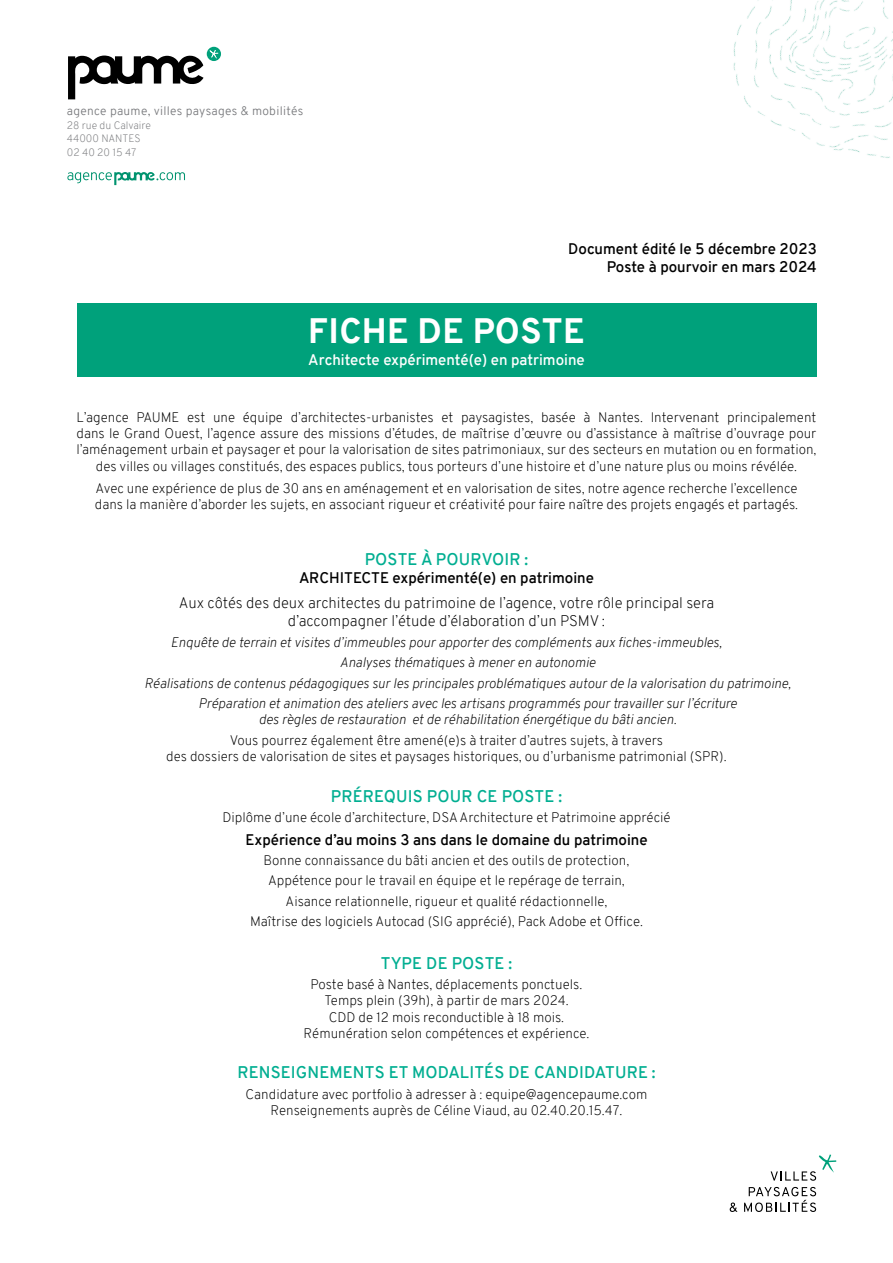
<style>
.page{position:relative;width:893px;height:1263px;background:#fff}
.page>*{position:absolute;margin:0;border:0;box-sizing:border-box;transform-origin:0 0}
.t1{font:800 34.5px "Overpass";letter-spacing:.01em;color:#fff}
.t2{font:600 16.5px "Overpass";letter-spacing:.01em;color:#00ae91}
.t3{font:600 15px/18px "Overpass";color:#000;text-align:right}
.t4{font:200 15px/18px "Overpass";color:#000;text-align:center}
.t5{font:600 15px "Overpass";color:#fff}
.t6{font:200 13.5px/16.2px "Overpass";color:#000;text-align:center}
.t7{font:italic 200 13.5px "Overpass";color:#000}
.t8{font:300 12px "Overpass";letter-spacing:.025em;color:#797a7d}
.t9{font:200 10.5px/13.5px "Overpass";color:#797a7d}
</style>
<div class="page">
<svg style="left:771px;top:1154px;width:65px;height:27px"></svg>
<svg style="left:730px;top:1202px;width:7px;height:10px"></svg>
<svg style="left:744px;top:1187px;width:72px;height:25px"></svg>
<div style="left:77px;top:303px;width:739px;height:73px;background:#00a17b"></div>
<img style="left:733px;top:0;width:160px;height:158px">
<svg style="left:67px;top:172px;width:118px;height:13px"></svg>
<div style="left:207px;top:47px;width:14px;height:14px;background:#00a17b;border-radius:50%"></div>
<svg style="left:210px;top:50px;width:8px;height:9px"></svg>
<svg style="left:68px;top:56px;width:136px;height:43px"></svg>
<p class="t8" style="left:67px;top:103px;width:238px">agence paume, villes paysages &amp; mobilités</p>
<p class="t9" style="left:67px;top:118px;width:86px">28 rue du Calvaire<br>44000 NANTES<br>02 40 20 15 47</p>
<p class="t3" style="left:568px;top:239px;width:250px">Document édité le 5 décembre 2023<br>Poste à pourvoir en mars 2024</p>
<h1 class="t1" style="left:308px;top:306px;width:278px">FICHE DE POSTE</h1>
<p class="t5" style="left:308px;top:349px;width:278px">Architecte expérimenté(e) en patrimoine</p>
<p class="t6" style="left:77px;top:409px;width:741px">L’agence PAUME est une équipe d’architectes-urbanistes et paysagistes, basée à Nantes. Intervenant principalement dans le Grand Ouest, l’agence assure des missions d’études, de maîtrise d’œuvre ou d’assistance à maîtrise d’ouvrage pour l’aménagement urbain et paysager et pour la valorisation de sites patrimoniaux, sur des secteurs en mutation ou en formation, des villes ou villages constitués, des espaces publics, tous porteurs d’une histoire et d’une nature plus ou moins révélée.</p>
<p class="t6" style="left:95px;top:480px;width:705px;text-align:left">Avec une expérience de plus de 30 ans en aménagement et en valorisation de sites, notre agence recherche l’excellence dans la manière d’aborder les sujets, en associant rigueur et créativité pour faire naître des projets engagés et partagés.</p>
<p class="t2" style="left:365px;top:547px;width:165px">POSTE à POURVOIR :</p>
<p class="t3" style="left:299px;top:569px;width:296px">ARCHITECTE expérimenté(e) en patrimoine</p>
<p class="t4" style="left:179px;top:594px;width:537px">Aux côtés des deux architectes du patrimoine de l’agence, votre rôle principal sera d’accompagner l’étude d’élaboration d’un PSMV :</p>
<p class="t7" style="left:171px;top:632px;width:552px">Enquête de terrain et visites d’immeubles pour apporter des compléments aux fiches-immeubles,</p>
<p class="t7" style="left:340px;top:653px;width:257px">Analyses thématiques à mener en autonomie</p>
<p class="t7" style="left:144px;top:673px;width:648px">Réalisations de contenus pédagogiques sur les principales problématiques autour de la valorisation du patrimoine,</p>
<p class="t7" style="left:199px;top:694px;width:540px">Préparation et animation des ateliers avec les artisans programmés pour travailler sur l’écriture</p>
<p class="t7" style="left:259px;top:710px;width:419px">des règles de restauration et de réhabilitation énergétique du bâti ancien.</p>
<p class="t6" style="left:166px;top:732px;width:562px">Vous pourrez également être amené(e)s à traiter d’autres sujets, à travers<br>des dossiers de valorisation de sites et paysages historiques, ou d’urbanisme patrimonial (SPR).</p>
<p class="t2" style="left:331px;top:784px;width:75px">Prérequis</p>
<p class="t2" style="left:427px;top:784px;width:12px">pour</p>
<p class="t2" style="left:477px;top:784px;width:37px">ce poste</p>
<p class="t2" style="left:558px;top:784px;width:5px">:</p>
<p class="t6" style="left:222px;top:809px;width:450px">Diplôme d’une école d’architecture, DSA Architecture et Patrimoine apprécié</p>
<p class="t3" style="left:245px;top:830px;width:404px">Expérience d’au moins 3 ans dans le domaine du patrimoine</p>
<p class="t6" style="left:250px;top:850px;width:394px;line-height:20.4px">Bonne connaissance du bâti ancien et des outils de protection, Appétence pour le travail en équipe et le repérage de terrain, Aisance relationnelle, rigueur et qualité rédactionnelle,<br>Maîtrise des logiciels Autocad (SIG apprécié), Pack Adobe et Office.</p>
<p class="t2" style="left:381px;top:951px;width:82px">Type de poste</p>
<p class="t2" style="left:508px;top:951px;width:5px">:</p>
<p class="t6" style="left:304px;top:976px;width:287px">Poste basé à Nantes, déplacements ponctuels.<br>Temps plein (39h), à partir de mars 2024.<br>CDD de 12 mois reconductible à 18 mois.<br>Rémunération selon compétences et expérience.</p>
<p class="t2" style="left:237px;top:1061px;width:342px">Renseignements et MODALITéS DE candidature</p>
<p class="t2" style="left:652px;top:1061px;width:5px">:</p>
<p class="t6" style="left:246px;top:1086px;width:403px">Candidature avec portfolio à adresser à : equipe@agencepaume.com<br>Renseignements auprès de Céline Viaud, au 02.40.20.15.47.</p>
</div>
